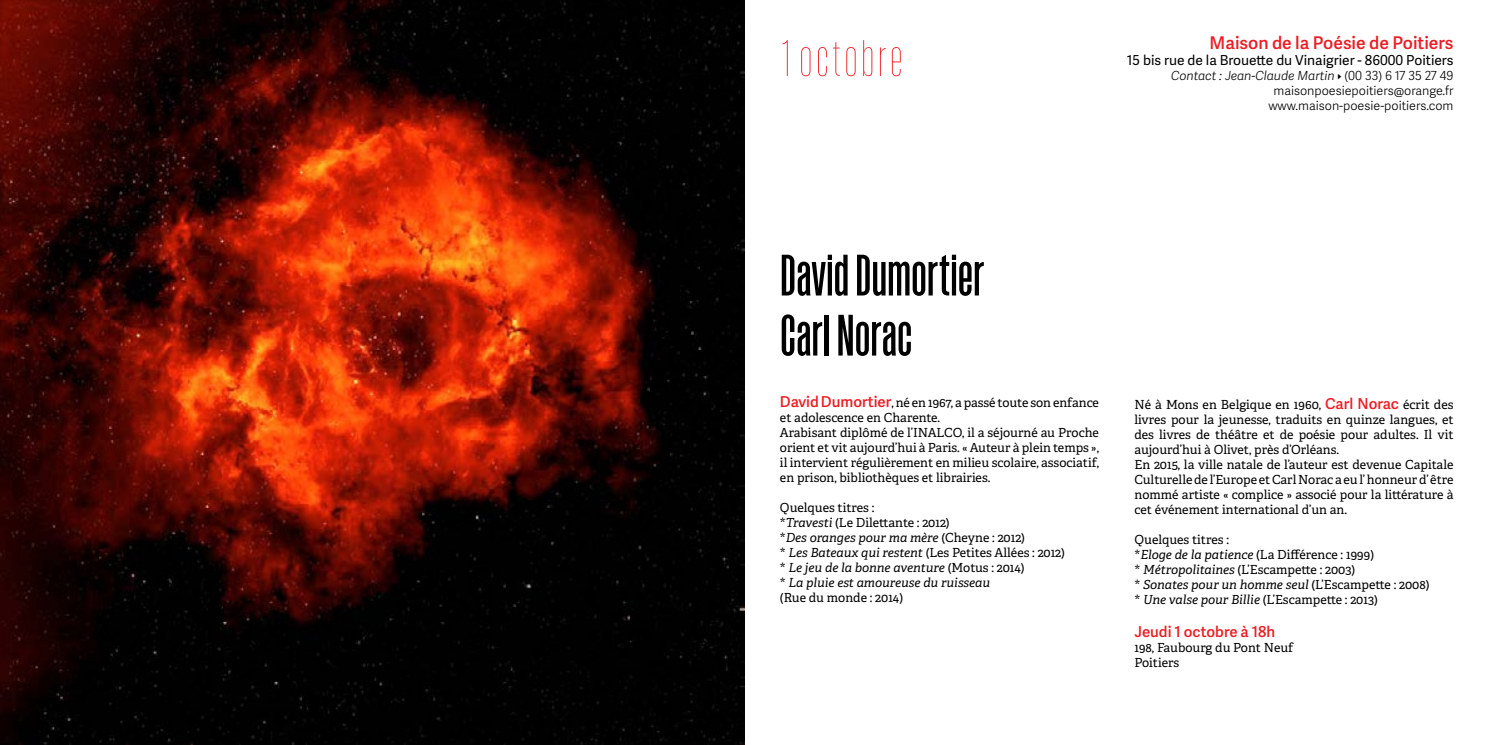
<style>
.page{position:relative;width:1489px;height:745px;background:#fff}
.page>*{position:absolute;margin:0;border:0;box-sizing:border-box;transform-origin:0 0}
.t1{font:600 60px/60px "Sorren Ex";color:#000}
.t2{font:60px "Enamel Line";color:#ed1d24}
.t3{font:600 17.5px "Adelle Sans";color:#ed1d24}
.t4{font:600 15px "Adelle Sans";color:#ed1d24}
.t5{font:13.75px "Adelle Sans";color:#000}
.t6{font:12.5px/15px "Adelle";color:#000}
.t7{font:300 12.5px/15px "Adelle Sans";color:#000;text-align:right}
.s1{font-style:italic}
.s2{font-family:"Adelle Sans";font-weight:600;font-size:15px;color:#ed1d24}
</style>
<div class="page">
<img style="left:0;top:0;width:744px;height:744px">
<h1 class="t2" style="left:780px;top:24px;width:126px">1 octobre</h1>
<h2 class="t3" style="left:1209px;top:30px;width:245px">Maison de la Poésie de Poitiers</h2>
<p class="t5" style="left:1126px;top:50px;width:328px">15 bis rue de la Brouette du Vinaigrier - 86000 Poitiers</p>
<p class="t7" style="left:1171px;top:68px;width:284px"><span class="s1">Contact : Jean-Claude Martin</span> I (00 33) 6 17 35 27 49 maisonpoesiepoitiers@orange.fr www.maison-poesie-poitiers.com</p>
<h1 class="t1" style="left:780px;top:243px;width:206px">David Dumortier<br>Carl Norac</h1>
<p class="t6" style="left:780px;top:395px;width:320px"><span class="s2">David Dumortier</span>, né en 1967, a passé toute son enfance et adolescence en Charente.<br>Arabisant diplômé de l’INALCO, il a séjourné au Proche orient et vit aujourd’hui à Paris. « Auteur à plein temps », il intervient régulièrement en milieu scolaire, associatif, en prison, bibliothèques et librairies.</p>
<p class="t6" style="left:780px;top:500px;width:286px">Quelques titres :<br>*<span class="s1">Travesti</span> (Le Dilettante : 2012)<br>*<span class="s1">Des oranges pour ma mère</span> (Cheyne : 2012)<br>* <span class="s1">Les Bateaux qui restent</span> (Les Petites Allées : 2012) * <span class="s1">Le jeu de la bonne aventure</span> (Motus : 2014)<br>* <span class="s1">La pluie est amoureuse du ruisseau<br></span>(Rue du monde : 2014)</p>
<p class="t6" style="left:1134px;top:396px;width:320px">Né à Mons en Belgique en 1960, <span class="s2">Carl Norac</span> écrit des livres pour la jeunesse, traduits en quinze langues, et des livres de théâtre et de poésie pour adultes. Il vit aujourd’hui à Olivet, près d’Orléans.<br>En 2015, la ville natale de l’auteur est devenue Capitale Culturelle de l’Europe et Carl Norac a eu l’ honneur d’ être nommé artiste « complice » associé pour la littérature à cet événement international d’un an.</p>
<p class="t6" style="left:1134px;top:531px;width:296px">Quelques titres :<br>*<span class="s1">Eloge de la patience</span> (La Différence : 1999)<br>* <span class="s1">Métropolitaines</span> (L’Escampette : 2003)<br>* <span class="s1">Sonates pour un homme seul</span> (L’Escampette : 2008) * <span class="s1">Une valse pour Billie</span> (L’Escampette : 2013)</p>
<p class="t4" style="left:1134px;top:620px;width:142px">Jeudi 1 octobre à 18h</p>
<p class="t6" style="left:1134px;top:639px;width:160px">198, Faubourg du Pont Neuf<br>Poitiers</p>
</div>
